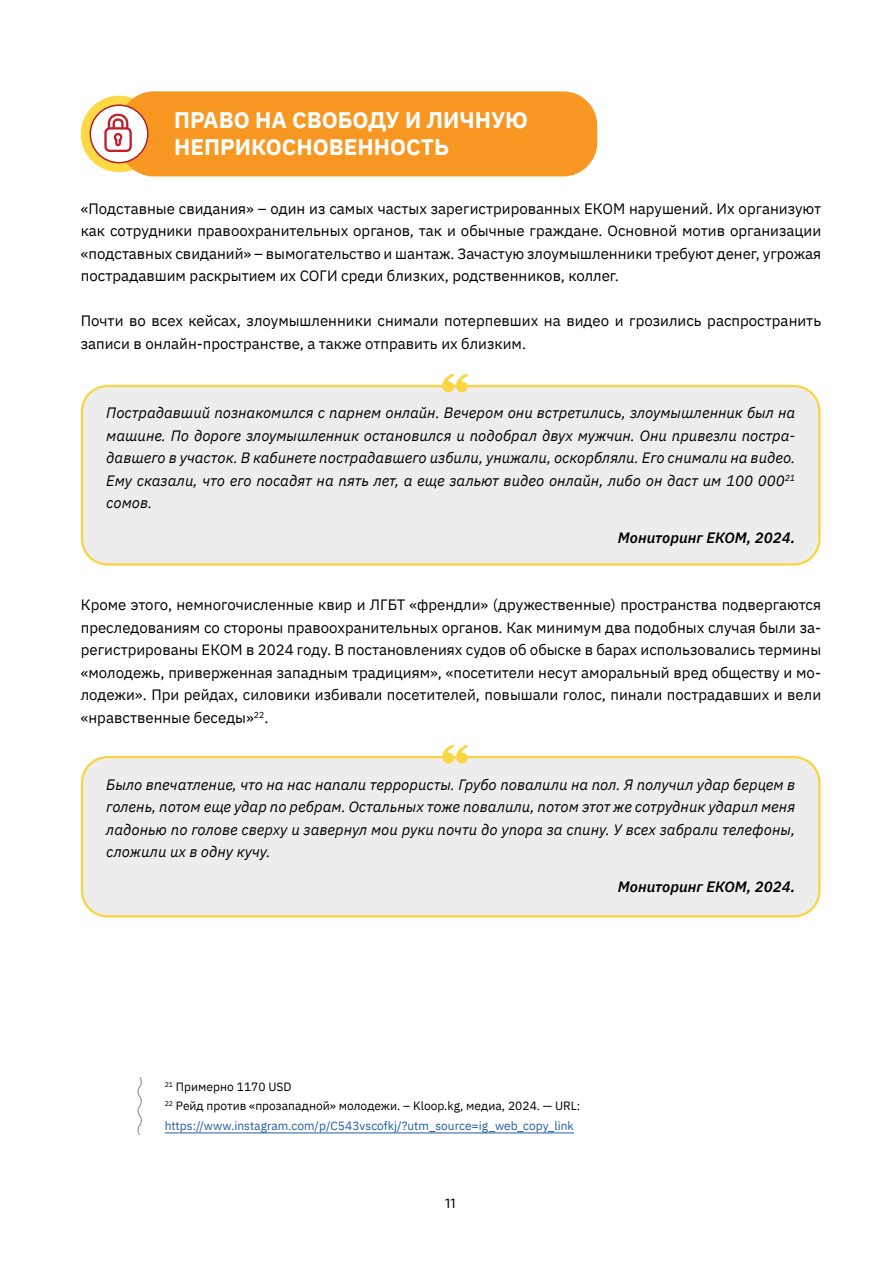
<style>
.page{position:relative;width:893px;height:1263px;background:#fff}
.page>*{position:absolute;margin:0;border:0;box-sizing:border-box;transform-origin:0 0}
.t1{font:700 22.5px/27px "IBM Plex Sans";color:#fff}
.t2{font:15px/22.5px "IBM Plex Sans";color:#000;text-align:justify}
.t3{font:italic 15px/22.5px "IBM Plex Sans";color:#000;text-align:justify}
.t4{font:italic 600 15px "IBM Plex Sans";color:#000}
.t5{font:13.5px "Exo 2";color:#000}
.t6{font:12px/19.5px "IBM Plex Sans";color:#000}
.s1{color:#215e9e}
</style>
<div class="page">
<div style="left:82px;top:386px;width:737px;height:178px;background:#ededed;border-radius:26px"></div>
<div style="left:81px;top:385px;width:740px;height:181px;border:2px solid #f9d440;border-radius:26px"></div>
<svg style="left:442px;top:374px;width:26px;height:18px"></svg>
<div style="left:81px;top:96px;width:76px;height:76px;background:#ffd944;border-radius:50%"></div>
<div style="left:120px;top:91px;width:477px;height:85px;background:#f89721;border-radius:34px"></div>
<div style="left:90px;top:105px;width:58px;height:58px;background:#fff;border-radius:50%"></div>
<div style="left:90px;top:104px;width:59px;height:59px;border:2px solid #b2202a;border-radius:50%"></div>
<div style="left:82px;top:757px;width:737px;height:159px;background:#ededed;border-radius:26px"></div>
<div style="left:81px;top:756px;width:740px;height:161px;border:2px solid #f9d440;border-radius:26px"></div>
<svg style="left:442px;top:745px;width:26px;height:18px"></svg>
<hr style="left:165px;top:1132px;width:409px;height:1px;background:#215e9e">
<svg style="left:137px;top:1077px;width:5px;height:58px"></svg>
<svg style="left:104px;top:114px;width:28px;height:38px"></svg>
<h1 class="t1" style="left:174px;top:105px;width:355px">ПРАВО НА СВОБОДУ И ЛИЧНУЮ<br>НЕПРИКОСНОВЕННОСТЬ</h1>
<p class="t2" style="left:81px;top:196px;width:742px">«Подставные свидания» – один из самых частых зарегистрированных ЕКОМ нарушений. Их организуют как сотрудники правоохранительных органов, так и обычные граждане. Основной мотив организации «подставных свиданий» – вымогательство и шантаж. Зачастую злоумышленники требуют денег, угрожая пострадавшим раскрытием их СОГИ среди близких, родственников, коллег.</p>
<p class="t2" style="left:81px;top:309px;width:742px">Почти во всех кейсах, злоумышленники снимали потерпевших на видео и грозились распространить записи в онлайн-пространстве, а также отправить их близким.</p>
<p class="t3" style="left:106px;top:400px;width:690px">Пострадавший познакомился с парнем онлайн. Вечером они встретились, злоумышленник был на машине. По дороге злоумышленник остановился и подобрал двух мужчин. Они привезли постра&shy;давшего в участок. В кабинете пострадавшего избили, унижали, оскорбляли. Его снимали на видео.<br>Ему сказали, что его посадят на пять лет, а еще зальют видео онлайн, либо он даст им 100 000<sup>21 </sup>сомов.</p>
<p class="t4" style="left:618px;top:525px;width:179px">Мониторинг ЕКОМ, 2024.</p>
<p class="t2" style="left:81px;top:592px;width:742px">Кроме этого, немногочисленные квир и ЛГБТ «френдли» (дружественные) пространства подвергаются преследованиям со стороны правоохранительных органов. Как минимум два подобных случая были за&shy;регистрированы ЕКОМ в 2024 году. В постановлениях судов об обыске в барах использовались термины «молодежь, приверженная западным традициям», «посетители несут аморальный вред обществу и мо&shy;лодежи». При рейдах, силовики избивали посетителей, повышали голос, пинали пострадавших и вели «нравственные беседы»<sup>22</sup>.</p>
<p class="t3" style="left:106px;top:772px;width:690px">Было впечатление, что на нас напали террористы. Грубо повалили на пол. Я получил удар берцем в голень, потом еще удар по ребрам. Остальных тоже повалили, потом этот же сотрудник ударил меня ладонью по голове сверху и завернул мои руки почти до упора за спину. У всех забрали телефоны, сложили их в одну кучу.</p>
<p class="t4" style="left:618px;top:875px;width:179px">Мониторинг ЕКОМ, 2024.</p>
<p class="t6" style="left:165px;top:1076px;width:417px"><sup>21</sup> Примерно 1170 USD<br><sup>22</sup> Рейд против «прозападной» молодежи. – Kloop.kg, медиа, 2024. — URL: <span class="s1">https://www.instagram.com/p/C543vscofkj/?utm_source=ig_web_copy_link</span></p>
<p class="t5" style="left:445px;top:1195px;width:12px">11</p>
</div>
